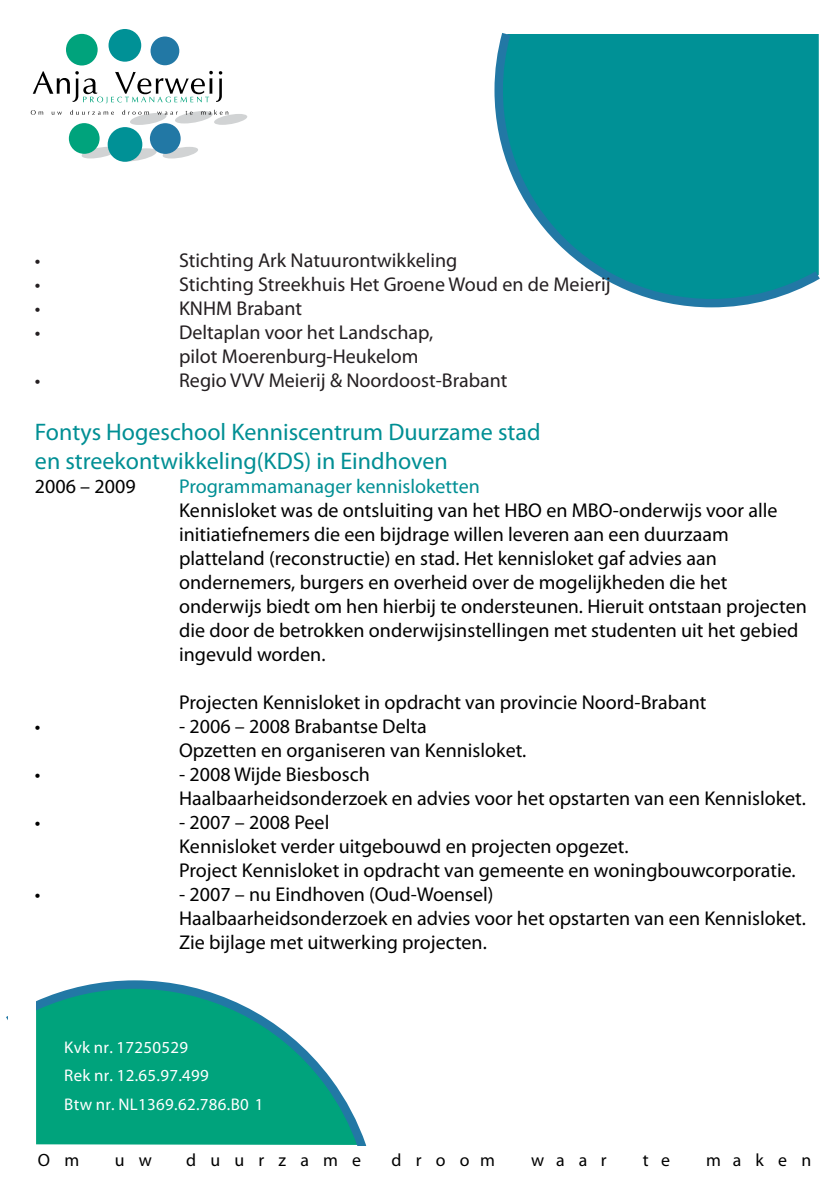
<style>
.page{position:relative;width:840px;height:1191px;background:#fff}
.page>*{position:absolute;margin:0;border:0;box-sizing:border-box;transform-origin:0 0}
.t1{font:24px/28.8px "Myriad Pro";color:#008f94}
.t2{font:20px/24px "Myriad Pro";color:#000}
.t3{font:20px/24px "Myriad Pro";color:#241f21}
.t4{font:20px "Myriad Pro";color:#008f94}
.t5{font:17.8px "Myriad Pro";letter-spacing:.8em;color:#000}
.t6{font:16.8px/28.2px "Myriad Pro";letter-spacing:.02em;color:#fff}
</style>
<div class="page">
<svg style="left:6px;top:980px;width:360px;height:166px;fill:#00a37c"></svg>
<div style="left:8px;top:989px;width:28px;height:60px;background:#fff"></div>
<svg style="left:79px;top:147px;width:119px;height:14px"></svg>
<div style="left:108px;top:127px;width:34px;height:35px;background:#009196;border-radius:50%"></div>
<div style="left:108px;top:29px;width:33px;height:33px;background:#009196;border-radius:50%"></div>
<div style="left:150px;top:37px;width:29px;height:28px;background:#2278a5;border-radius:50%"></div>
<div style="left:150px;top:123px;width:30px;height:31px;background:#2278a5;border-radius:50%"></div>
<div style="left:69px;top:123px;width:30px;height:31px;background:#00a37c;border-radius:50%"></div>
<div style="left:66px;top:34px;width:32px;height:31px;background:#00a37c;border-radius:50%"></div>
<svg style="left:33px;top:71px;width:189px;height:32px"></svg>
<svg style="left:31px;top:110px;width:12px;height:5px"></svg>
<svg style="left:52px;top:112px;width:10px;height:3px"></svg>
<svg style="left:70px;top:110px;width:44px;height:5px"></svg>
<svg style="left:122px;top:110px;width:126px;height:15px"></svg>
<svg style="left:494px;top:33px;width:325px;height:274px;background:#239ea4"></svg>
<p class="t3" style="left:35px;top:248px;width:7px">•</p>
<p class="t3" style="left:179px;top:248px;width:280px">Stichting Ark Natuurontwikkeling</p>
<p class="t3" style="left:35px;top:272px;width:7px">•</p>
<p class="t3" style="left:179px;top:272px;width:432px">Stichting Streekhuis Het Groene Woud en de Meierij</p>
<p class="t3" style="left:35px;top:296px;width:7px">•</p>
<p class="t3" style="left:179px;top:296px;width:124px">KNHM Brabant</p>
<p class="t3" style="left:35px;top:320px;width:7px">•</p>
<p class="t3" style="left:179px;top:320px;width:255px">Deltaplan voor het Landschap, pilot Moerenburg-Heukelom</p>
<p class="t3" style="left:35px;top:368px;width:7px">•</p>
<p class="t3" style="left:179px;top:368px;width:329px">Regio VVV Meierij &amp; Noordoost-Brabant</p>
<p class="t1" style="left:35px;top:417px;width:507px">Fontys Hogeschool Kenniscentrum Duurzame stad en streekontwikkeling(KDS) in Eindhoven</p>
<p class="t2" style="left:35px;top:474px;width:102px">2006 – 2009</p>
<p class="t4" style="left:179px;top:474px;width:302px">Programmamanager kennisloketten</p>
<p class="t2" style="left:179px;top:498px;width:628px">Kennisloket was de ontsluiting van het HBO en MBO-onderwijs voor alle initiatiefnemers die een bijdrage willen leveren aan een duurzaam platteland (reconstructie) en stad. Het kennisloket gaf advies aan ondernemers, burgers en overheid over de mogelijkheden die het onderwijs biedt om hen hierbij te ondersteunen. Hieruit ontstaan projecten die door de betrokken onderwijsinstellingen met studenten uit het gebied ingevuld worden.</p>
<p class="t2" style="left:179px;top:690px;width:528px">Projecten Kennisloket in opdracht van provincie Noord-Brabant</p>
<p class="t2" style="left:35px;top:714px;width:7px">•</p>
<p class="t2" style="left:179px;top:714px;width:348px">- 2006 – 2008 Brabantse Delta<br>Opzetten en organiseren van Kennisloket.</p>
<p class="t2" style="left:35px;top:762px;width:7px">•</p>
<p class="t2" style="left:179px;top:762px;width:628px">- 2008 Wijde Biesbosch<br>Haalbaarheidsonderzoek en advies voor het opstarten van een Kennisloket.</p>
<p class="t2" style="left:35px;top:810px;width:7px">•</p>
<p class="t2" style="left:179px;top:810px;width:617px">- 2007 – 2008 Peel<br>Kennisloket verder uitgebouwd en projecten opgezet.<br>Project Kennisloket in opdracht van gemeente en woningbouwcorporatie.</p>
<p class="t2" style="left:35px;top:882px;width:7px">•</p>
<p class="t2" style="left:179px;top:882px;width:628px">- 2007 – nu Eindhoven (Oud-Woensel)<br>Haalbaarheidsonderzoek en advies voor het opstarten van een Kennisloket.<br>Zie bijlage met uitwerking projecten.</p>
<p class="t6" style="left:64px;top:1033px;width:200px">Kvk nr. 17250529<br>Rek nr. 12.65.97.499<br>Btw nr. NL1369.62.786.B0 1</p>
<p class="t5" style="left:38px;top:1149px;width:43px">O m</p>
<p class="t5" style="left:115px;top:1149px;width:39px">u w</p>
<p class="t5" style="left:186px;top:1149px;width:176px">duurzame</p>
<p class="t5" style="left:391px;top:1149px;width:105px">droom</p>
<p class="t5" style="left:531px;top:1149px;width:77px">waar</p>
<p class="t5" style="left:642px;top:1149px;width:29px">t e</p>
<p class="t5" style="left:705px;top:1149px;width:107px">maken</p>
</div>
